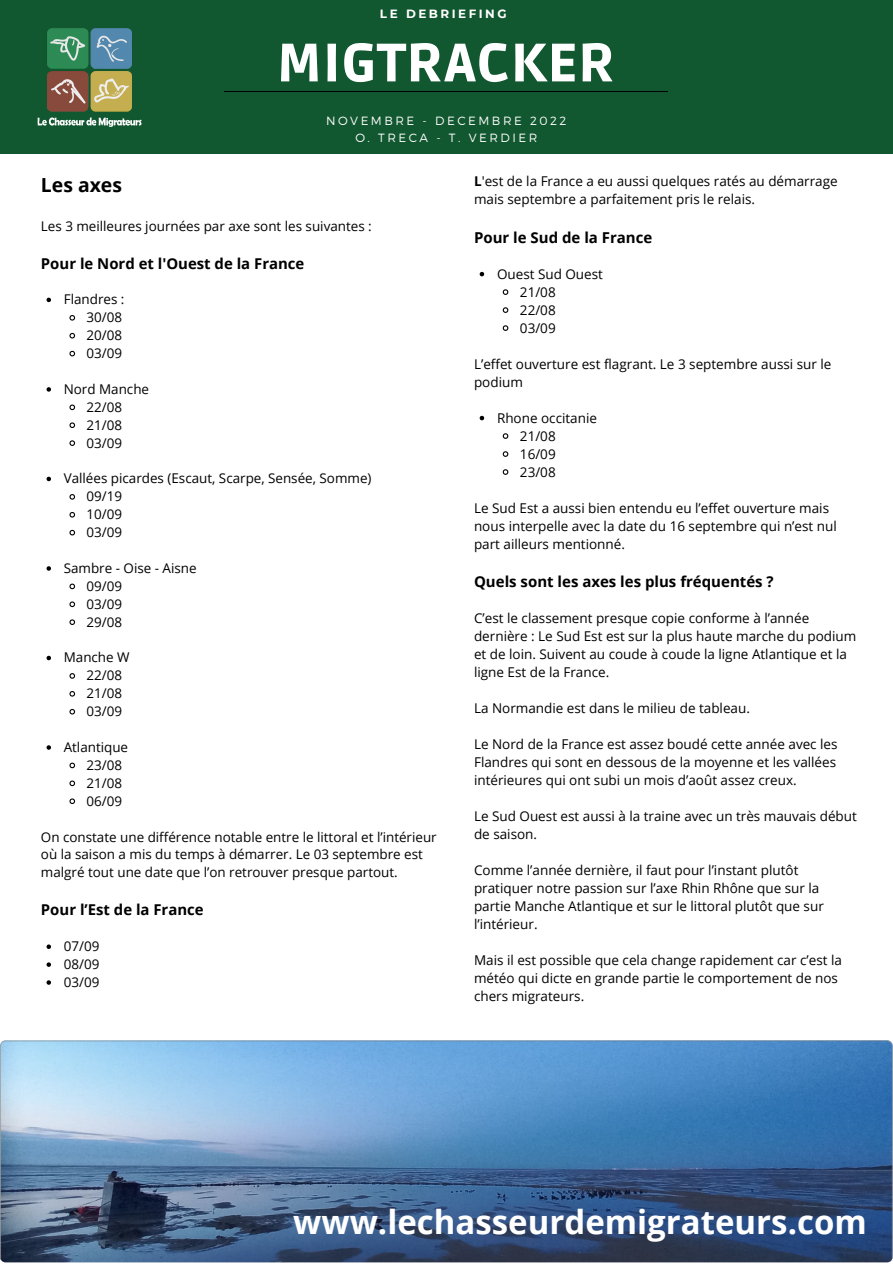
<style>
.page{position:relative;width:893px;height:1264px;background:#fff}
.page>*{position:absolute;margin:0;border:0;box-sizing:border-box;transform-origin:0 0}
.t1{font:900 53.7px "Ruda";letter-spacing:.02em;color:#fff}
.t2{font:700 33px "Open Sans";color:#fff}
.t3{font:700 19.35px "Open Sans";color:#000}
.t4{font:700 15px "Open Sans";color:#000}
.t5{font:700 14.85px "Open Sans";color:#000}
.t6{font:13.5px/18px "Open Sans";color:#000}
.t7{font:13.35px/17.9px "Open Sans";color:#000}
.t8{font:300 11.85px "Montserrat";letter-spacing:.21em;color:#fff}
.t9{font:700 11.85px "Montserrat";letter-spacing:.21em;color:#fff}
.s1{font-weight:700}
</style>
<div class="page">
<div style="left:0;top:0;width:892px;height:153px;background:#11572f"></div>
<img style="left:37px;top:28px;width:105px;height:99px">
<img style="left:0;top:1040px;width:892px;height:222px;border-radius:6px">
<svg style="left:47px;top:298px;width:4px;height:4px"></svg>
<svg style="left:69px;top:315px;width:7px;height:6px"></svg>
<svg style="left:69px;top:332px;width:7px;height:7px"></svg>
<svg style="left:69px;top:350px;width:7px;height:7px"></svg>
<svg style="left:47px;top:387px;width:4px;height:4px"></svg>
<svg style="left:69px;top:404px;width:7px;height:7px"></svg>
<svg style="left:69px;top:422px;width:7px;height:6px"></svg>
<svg style="left:69px;top:440px;width:7px;height:6px"></svg>
<svg style="left:47px;top:476px;width:4px;height:5px"></svg>
<svg style="left:69px;top:494px;width:7px;height:6px"></svg>
<svg style="left:69px;top:512px;width:7px;height:6px"></svg>
<svg style="left:69px;top:529px;width:7px;height:7px"></svg>
<svg style="left:47px;top:566px;width:4px;height:4px"></svg>
<svg style="left:69px;top:583px;width:7px;height:7px"></svg>
<svg style="left:69px;top:601px;width:7px;height:7px"></svg>
<svg style="left:69px;top:619px;width:7px;height:6px"></svg>
<svg style="left:47px;top:655px;width:4px;height:5px"></svg>
<svg style="left:69px;top:673px;width:7px;height:6px"></svg>
<svg style="left:69px;top:691px;width:7px;height:6px"></svg>
<svg style="left:69px;top:708px;width:7px;height:7px"></svg>
<svg style="left:47px;top:745px;width:4px;height:4px"></svg>
<svg style="left:69px;top:762px;width:7px;height:7px"></svg>
<svg style="left:69px;top:780px;width:7px;height:7px"></svg>
<svg style="left:69px;top:798px;width:7px;height:6px"></svg>
<svg style="left:47px;top:944px;width:4px;height:5px"></svg>
<svg style="left:47px;top:962px;width:4px;height:4px"></svg>
<svg style="left:47px;top:980px;width:4px;height:4px"></svg>
<svg style="left:479px;top:272px;width:5px;height:4px"></svg>
<svg style="left:502px;top:289px;width:7px;height:6px"></svg>
<svg style="left:502px;top:307px;width:7px;height:6px"></svg>
<svg style="left:502px;top:325px;width:7px;height:6px"></svg>
<svg style="left:479px;top:416px;width:5px;height:4px"></svg>
<svg style="left:502px;top:433px;width:7px;height:6px"></svg>
<svg style="left:502px;top:451px;width:7px;height:6px"></svg>
<svg style="left:502px;top:469px;width:7px;height:6px"></svg>
<hr style="left:224px;top:91px;width:444px;height:1px;background:#000">
<p class="t9" style="left:380px;top:6px;width:128px">LE DEBRIEFING</p>
<p class="t1" style="left:277px;top:32px;width:340px">MIGTRACKER</p>
<p class="t8" style="left:326px;top:113px;width:242px">NOVEMBRE - DECEMBRE 2022</p>
<p class="t8" style="left:355px;top:130px;width:183px">O. TRECA - T. VERDIER</p>
<p class="t3" style="left:41px;top:172px;width:83px">Les axes</p>
<p class="t7" style="left:41px;top:216px;width:332px">Les 3 meilleures journées par axe sont les suivantes :</p>
<p class="t5" style="left:41px;top:253px;width:265px">Pour le Nord et l'Ouest de la France</p>
<p class="t7" style="left:64px;top:290px;width:62px">Flandres :</p>
<p class="t7" style="left:87px;top:308px;width:37px">30/08</p>
<p class="t7" style="left:87px;top:326px;width:37px">20/08</p>
<p class="t7" style="left:87px;top:344px;width:37px">03/09</p>
<p class="t7" style="left:64px;top:380px;width:87px">Nord Manche</p>
<p class="t7" style="left:87px;top:398px;width:37px">22/08</p>
<p class="t7" style="left:87px;top:415px;width:37px">21/08</p>
<p class="t7" style="left:87px;top:433px;width:37px">03/09</p>
<p class="t7" style="left:64px;top:469px;width:309px">Vallées picardes (Escaut, Scarpe, Sensée, Somme)</p>
<p class="t7" style="left:87px;top:487px;width:37px">09/19</p>
<p class="t7" style="left:87px;top:505px;width:37px">10/09</p>
<p class="t7" style="left:87px;top:523px;width:37px">03/09</p>
<p class="t7" style="left:64px;top:559px;width:134px">Sambre - Oise - Aisne</p>
<p class="t7" style="left:87px;top:576px;width:37px">09/09</p>
<p class="t7" style="left:87px;top:594px;width:37px">03/09</p>
<p class="t7" style="left:87px;top:612px;width:37px">29/08</p>
<p class="t7" style="left:64px;top:648px;width:67px">Manche W</p>
<p class="t7" style="left:87px;top:666px;width:37px">22/08</p>
<p class="t7" style="left:87px;top:684px;width:37px">21/08</p>
<p class="t7" style="left:87px;top:702px;width:37px">03/09</p>
<p class="t7" style="left:64px;top:738px;width:66px">Atlantique</p>
<p class="t7" style="left:87px;top:755px;width:37px">23/08</p>
<p class="t7" style="left:87px;top:773px;width:37px">21/08</p>
<p class="t7" style="left:87px;top:791px;width:37px">06/09</p>
<p class="t7" style="left:41px;top:827px;width:397px">On constate une différence notable entre le littoral et l’intérieur où la saison a mis du temps à démarrer. Le 03 septembre est malgré tout une date que l’on retrouver presque partout.</p>
<p class="t5" style="left:41px;top:899px;width:164px">Pour l’Est de la France</p>
<p class="t7" style="left:64px;top:937px;width:37px">07/09</p>
<p class="t7" style="left:64px;top:955px;width:37px">08/09</p>
<p class="t7" style="left:64px;top:972px;width:37px">03/09</p>
<p class="t6" style="left:474px;top:172px;width:365px"><span class="s1">L</span>'est de la France a eu aussi quelques ratés au démarrage mais septembre a parfaitement pris le relais.</p>
<p class="t4" style="left:474px;top:226px;width:180px">Pour le Sud de la France</p>
<p class="t6" style="left:497px;top:264px;width:107px">Ouest Sud Ouest</p>
<p class="t6" style="left:520px;top:282px;width:37px">21/08</p>
<p class="t6" style="left:520px;top:300px;width:37px">22/08</p>
<p class="t6" style="left:520px;top:318px;width:37px">03/09</p>
<p class="t6" style="left:474px;top:354px;width:359px">L’effet ouverture est flagrant. Le 3 septembre aussi sur le podium</p>
<p class="t6" style="left:497px;top:408px;width:101px">Rhone occitanie</p>
<p class="t6" style="left:520px;top:426px;width:37px">21/08</p>
<p class="t6" style="left:520px;top:444px;width:37px">16/09</p>
<p class="t6" style="left:520px;top:462px;width:37px">23/08</p>
<p class="t6" style="left:474px;top:498px;width:364px">Le Sud Est a aussi bien entendu eu l’effet ouverture mais nous interpelle avec la date du 16 septembre qui n’est nul part ailleurs mentionné.</p>
<p class="t4" style="left:474px;top:570px;width:301px">Quels sont les axes les plus fréquentés ?</p>
<p class="t6" style="left:474px;top:608px;width:384px">C’est le classement presque copie conforme à l’année dernière : Le Sud Est est sur la plus haute marche du podium et de loin. Suivent au coude à coude la ligne Atlantique et la ligne Est de la France.</p>
<p class="t6" style="left:474px;top:698px;width:277px">La Normandie est dans le milieu de tableau.</p>
<p class="t6" style="left:474px;top:734px;width:365px;text-align:justify">Le Nord de la France est assez boudé cette année avec les Flandres qui sont en dessous de la moyenne et les vallées intérieures qui ont subi un mois d’août assez creux.</p>
<p class="t6" style="left:474px;top:806px;width:384px">Le Sud Ouest est aussi à la traine avec un très mauvais début de saison.</p>
<p class="t6" style="left:474px;top:860px;width:351px">Comme l’année dernière, il faut pour l’instant plutôt pratiquer notre passion sur l’axe Rhin Rhône que sur la partie Manche Atlantique et sur le littoral plutôt que sur l’intérieur.</p>
<p class="t6" style="left:474px;top:950px;width:369px">Mais il est possible que cela change rapidement car c’est la météo qui dicte en grande partie le comportement de nos chers migrateurs.</p>
<p class="t2" style="left:293px;top:1198px;width:575px">www.lechasseurdemigrateurs.com</p>
</div>
